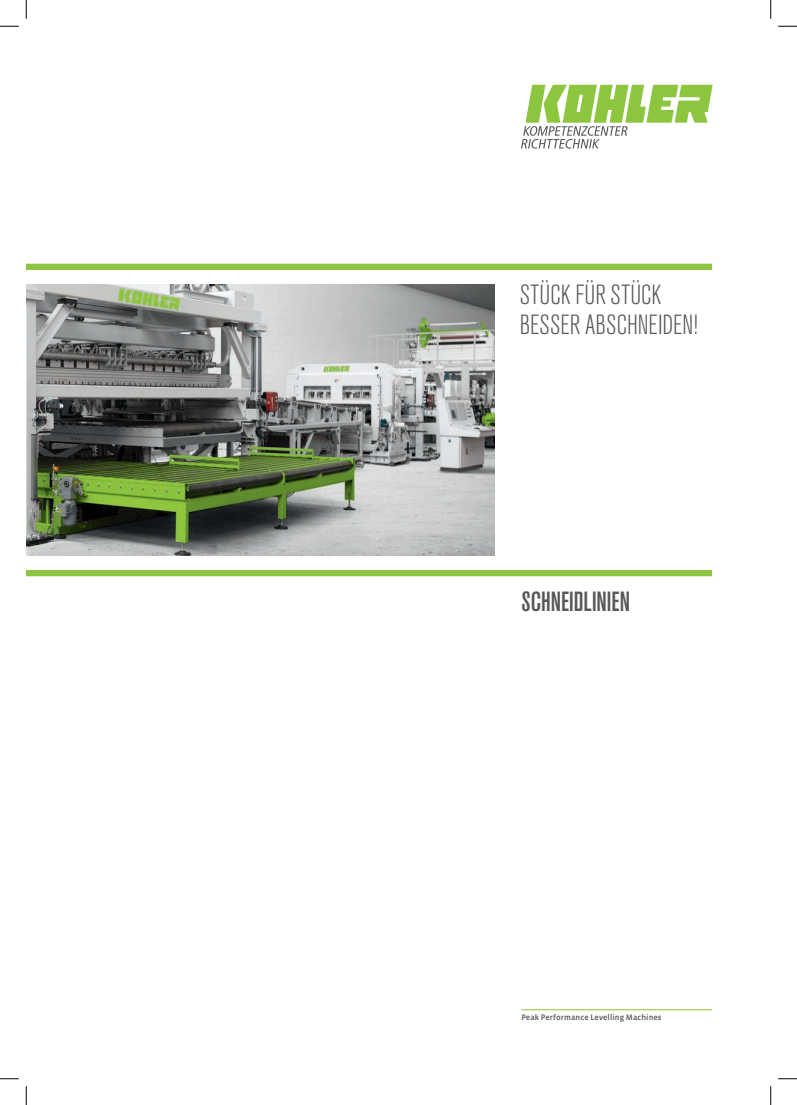
<style>
.page{position:relative;width:797px;height:1105px;background:#fff}
.page>*{position:absolute;margin:0;border:0;box-sizing:border-box;transform-origin:0 0}
.Einstiegstext{font:300 condensed 27.5px/30px "Akzidenz Grotesk Pro";letter-spacing:.005em;color:#57585a}
.Subtext{font:500 condensed 27.5px "Akzidenz Grotesk Pro";color:#57585a}
.Titel_Satz_Unten{font:500 8.12px "Vista Sans OTCE";letter-spacing:.01em;color:#57585a}
</style>
<div class="page">
<hr style="left:521px;top:1009px;width:191px;height:1px;background:#8bc63e">
<div style="left:26px;top:570px;width:686px;height:6px;background:#8bc63e"></div>
<div style="left:26px;top:264px;width:686px;height:6px;background:#8bc63e"></div>
<img style="left:26px;top:285px;width:468px;height:270px">
<svg style="left:521px;top:84px;width:192px;height:65px"></svg>
<svg style="left:0;top:25px;width:19px;height:2px"></svg>
<svg style="left:778px;top:25px;width:19px;height:2px"></svg>
<svg style="left:0;top:1078px;width:19px;height:1px"></svg>
<svg style="left:778px;top:1078px;width:19px;height:1px"></svg>
<svg style="left:25px;top:0;width:2px;height:19px"></svg>
<svg style="left:25px;top:1086px;width:2px;height:19px"></svg>
<svg style="left:770px;top:0;width:1px;height:19px"></svg>
<svg style="left:770px;top:1086px;width:1px;height:19px"></svg>
<p class="Einstiegstext" style="left:519px;top:279px;width:180px">STÜCK FÜR STÜCK<br>BESSER ABSCHNEIDEN!</p>
<p class="Subtext" style="left:521px;top:583px;width:110px">SCHNEIDLINIEN</p>
<p class="Titel_Satz_Unten" style="left:521px;top:1013px;width:142px">Peak Performance Levelling Machines</p>
</div>
